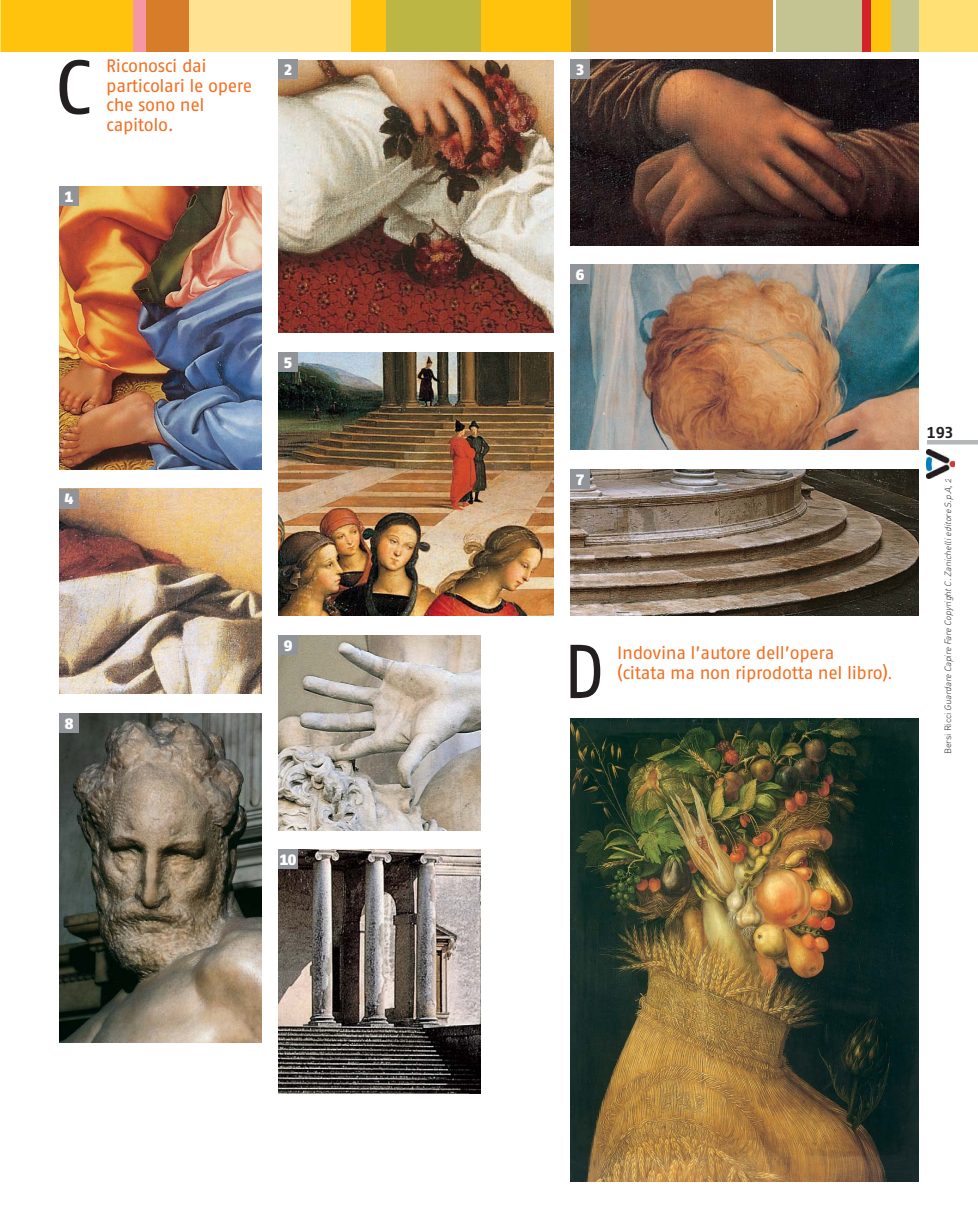
<style>
.page{position:relative;width:978px;height:1212px;background:#fff}
.page>*{position:absolute;margin:0;border:0;box-sizing:border-box;transform-origin:0 0}
.t1{font:18px/19.5px "Fago No Regular Tf Roman";letter-spacing:-.02em;color:#f36f21}
.t2{font:15.75px "Fago No Bold Tf Roman";color:#231f20}
.t3{font:15px "Fago No Black Tf Roman";color:#fff}
.t4{font:italic 9px "DIN Light Alternate";color:#231f20}
.s1{font-size:15px}
.s2{font-style:normal}
</style>
<div class="page">
<hr style="left:927px;top:440px;width:51px;height:4px;background:#b5b8bb">
<img style="left:60px;top:186px;width:201px;height:283px">
<div style="left:60px;top:186px;width:19px;height:20px;background:#909398"></div>
<img style="left:60px;top:713px;width:201px;height:329px">
<img style="left:570px;top:719px;width:348px;height:462px">
<img style="left:570px;top:264px;width:348px;height:186px">
<img style="left:279px;top:635px;width:201px;height:195px">
<img style="left:279px;top:352px;width:274px;height:263px">
<img style="left:570px;top:60px;width:348px;height:185px">
<img style="left:279px;top:61px;width:274px;height:272px">
<img style="left:60px;top:489px;width:201px;height:204px">
<img style="left:570px;top:469px;width:348px;height:146px">
<img style="left:279px;top:849px;width:201px;height:244px">
<div style="left:279px;top:60px;width:19px;height:19px;background:#909398"></div>
<div style="left:570px;top:60px;width:20px;height:19px;background:#909398"></div>
<div style="left:60px;top:489px;width:19px;height:19px;background:#909398"></div>
<div style="left:279px;top:352px;width:19px;height:20px;background:#909398"></div>
<div style="left:570px;top:264px;width:20px;height:20px;background:#909398"></div>
<div style="left:570px;top:469px;width:20px;height:20px;background:#909398"></div>
<div style="left:279px;top:635px;width:19px;height:19px;background:#909398"></div>
<div style="left:60px;top:713px;width:19px;height:19px;background:#909398"></div>
<div style="left:279px;top:849px;width:19px;height:20px;background:#909398"></div>
<div style="left:0;top:0;width:42px;height:51px;background:#ffe075"></div>
<div style="left:553px;top:0;width:45px;height:51px;background:#c69930"></div>
<div style="left:914px;top:0;width:64px;height:51px;background:#ffe075"></div>
<div style="left:393px;top:0;width:177px;height:51px;background:#ffc20d"></div>
<div style="left:171px;top:0;width:191px;height:51px;background:#ffe292"></div>
<div style="left:145px;top:0;width:44px;height:51px;background:#d77d2a"></div>
<div style="left:119px;top:0;width:26px;height:51px;background:#f598a3"></div>
<div style="left:1px;top:0;width:132px;height:51px;background:#ffc20d"></div>
<div style="left:351px;top:0;width:58px;height:51px;background:#ffc20d"></div>
<div style="left:386px;top:0;width:94px;height:51px;background:#bcb644"></div>
<div style="left:776px;top:0;width:142px;height:51px;background:#c3c491"></div>
<div style="left:589px;top:0;width:183px;height:51px;background:#d88d3a"></div>
<div style="left:871px;top:0;width:20px;height:51px;background:#ffc20d"></div>
<div style="left:863px;top:0;width:8px;height:51px;background:#d2232a"></div>
<svg style="left:60px;top:60px;width:29px;height:55px"></svg>
<svg style="left:570px;top:645px;width:30px;height:53px"></svg>
<img style="left:927px;top:450px;width:28px;height:28px">
<p class="t3" style="left:65px;top:187px;width:10px">1</p>
<p class="t1" style="left:106px;top:56px;width:148px">Riconosci dai particolari le opere che sono nel capitolo.</p>
<p class="t3" style="left:284px;top:61px;width:10px">2</p>
<p class="t3" style="left:576px;top:61px;width:10px">3</p>
<p class="t3" style="left:284px;top:353px;width:10px">5</p>
<p class="t3" style="left:576px;top:266px;width:10px">6</p>
<p class="t3" style="left:65px;top:490px;width:10px">4</p>
<p class="t3" style="left:576px;top:470px;width:10px">7</p>
<p class="t3" style="left:65px;top:714px;width:10px">8</p>
<p class="t3" style="left:284px;top:636px;width:10px">9</p>
<p class="t1" style="left:617px;top:643px;width:277px">Indovina l’autore dell’opera<br>(citata ma non riprodotta nel libro)<span class="s1">.</span></p>
<p class="t2" style="left:927px;top:423px;width:28px">193</p>
<p class="t4" style="left:942px;top:754px;width:291px;rotate:-90deg"><span class="s2">B e rs i R i c c i</span> Guardare Cap ire Fare Copyrig htC.Zanichellieditore S.p .A,2010</p>
<p class="t3" style="left:280px;top:851px;width:18px">10</p>
</div>
